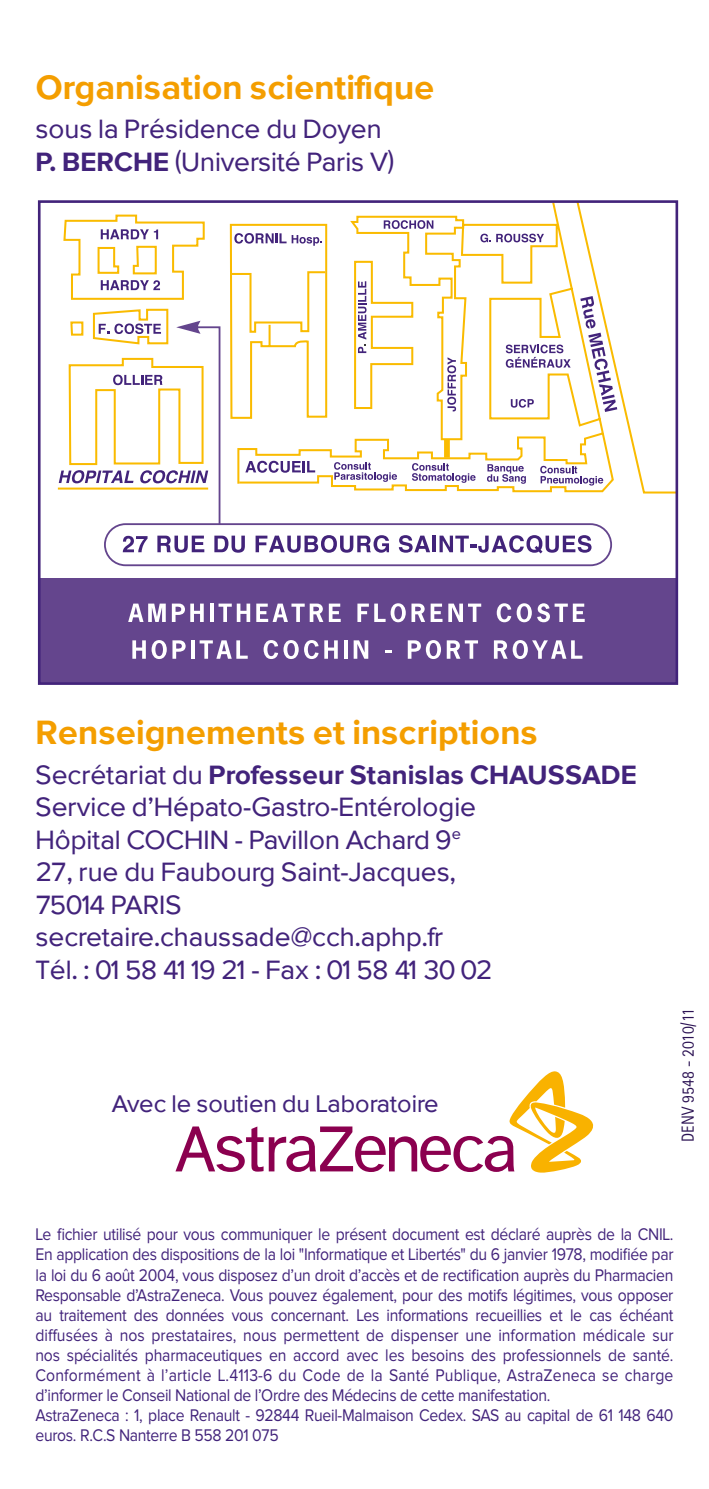
<style>
.page{position:relative;width:709px;height:1489px;background:#fff}
.page>*{position:absolute;margin:0;border:0;box-sizing:border-box;transform-origin:0 0}
.t1{font:500 35px "Proxima Sans";color:#f49e00}
.t2{font:27.5px/32.5px "Proxima Sans";color:#42237b}
.t3{font:25px "Proxima Sans";color:#42237b}
.t4{font:17.5px/20px "Proxima Nova";letter-spacing:-.02em;color:#42237b;scale:.9 1}
.t5{font:17.5px "Rotis Sans Serif";color:#2c1354;scale:.9 1}
.s1{font-weight:500}
</style>
<div class="page">
<svg style="left:175px;top:1071px;width:419px;height:101px"></svg>
<div style="left:40px;top:578px;width:637px;height:104px;background:#64458d"></div>
<svg style="left:229px;top:204px;width:445px;height:290px"></svg>
<div style="left:444px;top:439px;width:6px;height:18px;background:#fabb00"></div>
<svg style="left:57px;top:214px;width:148px;height:276px"></svg>
<svg style="left:123px;top:536px;width:24px;height:16px"></svg>
<svg style="left:157px;top:535px;width:47px;height:17px"></svg>
<svg style="left:214px;top:535px;width:31px;height:17px"></svg>
<svg style="left:255px;top:535px;width:134px;height:17px"></svg>
<svg style="left:399px;top:535px;width:31px;height:17px"></svg>
<hr style="left:432px;top:535px;width:4px;height:17px;background:#42237a">
<svg style="left:439px;top:535px;width:152px;height:18px"></svg>
<svg style="left:245px;top:461px;width:70px;height:12px"></svg>
<svg style="left:101px;top:229px;width:57px;height:10px"></svg>
<svg style="left:101px;top:280px;width:59px;height:10px"></svg>
<svg style="left:384px;top:220px;width:49px;height:9px"></svg>
<svg style="left:506px;top:344px;width:64px;height:24px"></svg>
<svg style="left:511px;top:399px;width:23px;height:8px"></svg>
<svg style="left:358px;top:281px;width:8px;height:72px"></svg>
<svg style="left:447px;top:357px;width:9px;height:54px"></svg>
<svg style="left:580px;top:296px;width:37px;height:116px"></svg>
<svg style="left:234px;top:233px;width:88px;height:13px"></svg>
<svg style="left:334px;top:462px;width:63px;height:20px"></svg>
<svg style="left:412px;top:463px;width:63px;height:20px"></svg>
<svg style="left:487px;top:464px;width:39px;height:20px"></svg>
<svg style="left:540px;top:466px;width:63px;height:19px"></svg>
<svg style="left:480px;top:233px;width:64px;height:9px"></svg>
<div style="left:38px;top:200px;width:640px;height:485px;border:3px solid #42237a"></div>
<svg style="left:59px;top:321px;width:162px;height:202px"></svg>
<svg style="left:128px;top:603px;width:38px;height:19px"></svg>
<svg style="left:172px;top:603px;width:32px;height:19px"></svg>
<hr style="left:210px;top:603px;width:3px;height:19px;background:#fff">
<svg style="left:218px;top:603px;width:32px;height:19px"></svg>
<svg style="left:256px;top:603px;width:67px;height:19px"></svg>
<svg style="left:329px;top:603px;width:12px;height:19px"></svg>
<svg style="left:357px;top:603px;width:85px;height:19px"></svg>
<svg style="left:448px;top:603px;width:33px;height:19px"></svg>
<svg style="left:497px;top:603px;width:87px;height:19px"></svg>
<svg style="left:132px;top:640px;width:14px;height:18px"></svg>
<svg style="left:152px;top:640px;width:34px;height:19px"></svg>
<hr style="left:191px;top:640px;width:4px;height:18px;background:#fff">
<svg style="left:200px;top:640px;width:48px;height:18px"></svg>
<svg style="left:264px;top:640px;width:54px;height:19px"></svg>
<svg style="left:324px;top:640px;width:14px;height:18px"></svg>
<hr style="left:344px;top:640px;width:3px;height:18px;background:#fff">
<svg style="left:353px;top:640px;width:15px;height:18px"></svg>
<svg style="left:385px;top:650px;width:6px;height:3px"></svg>
<svg style="left:408px;top:640px;width:33px;height:19px"></svg>
<svg style="left:447px;top:640px;width:31px;height:18px"></svg>
<svg style="left:494px;top:640px;width:88px;height:19px"></svg>
<div style="left:104px;top:523px;width:508px;height:43px;border:2px solid #64458d;border-radius:21px"></div>
<h1 class="t1" style="left:35px;top:67px;width:400px">Organisation scientifique</h1>
<h2 class="t2" style="left:35px;top:113px;width:360px">sous la Présidence du Doyen<br><span class="s1">P. BERCHE</span> (Université Paris V)</h2>
<h1 class="t1" style="left:35px;top:712px;width:504px">Renseignements et inscriptions</h1>
<p class="t2" style="left:35px;top:758px;width:603px">Secrétariat du <span class="s1">Professeur Stanislas CHAUSSADE </span>Service d’Hépato-Gastro-Entérologie<br>Hôpital COCHIN - Pavillon Achard 9<sup>e<br></sup>27, rue du Faubourg Saint-Jacques,<br>75014 PARIS<br>secretaire.chaussade@cch.aphp.fr<br>Tél. : 01 58 41 19 21 - Fax : 01 58 41 30 02</p>
<h3 class="t3" style="left:112px;top:1089px;width:328px">Avec le soutien du Laboratoire</h3>
<p class="t5" style="left:677px;top:1141px;width:150px;rotate:-90deg">DENV 9548 - 2010/11</p>
<p class="t4" style="left:35px;top:1225px;width:710px">Le fichier utilisé pour vous communiquer le présent document est déclaré auprès de la CNIL.<br>En application des dispositions de la loi "Informatique et Libertés" du 6 janvier 1978, modifiée par la loi du 6 août 2004, vous disposez d’un droit d’accès et de rectification auprès du Pharmacien Responsable d’AstraZeneca. Vous pouvez également, pour des motifs légitimes, vous opposer au traitement des données vous concernant. Les informations recueillies et le cas échéant diffusées à nos prestataires, nous permettent de dispenser une information médicale sur nos spécialités pharmaceutiques en accord avec les besoins des professionnels de santé.<br>Conformément à l’article L.4113-6 du Code de la Santé Publique, AstraZeneca se charge d’informer le Conseil National de l’Ordre des Médecins de cette manifestation.<br>AstraZeneca : 1, place Renault - 92844 Rueil-Malmaison Cedex. SAS au capital de 61 148 640 euros. R.C.S Nanterre B 558 201 075</p>
</div>
